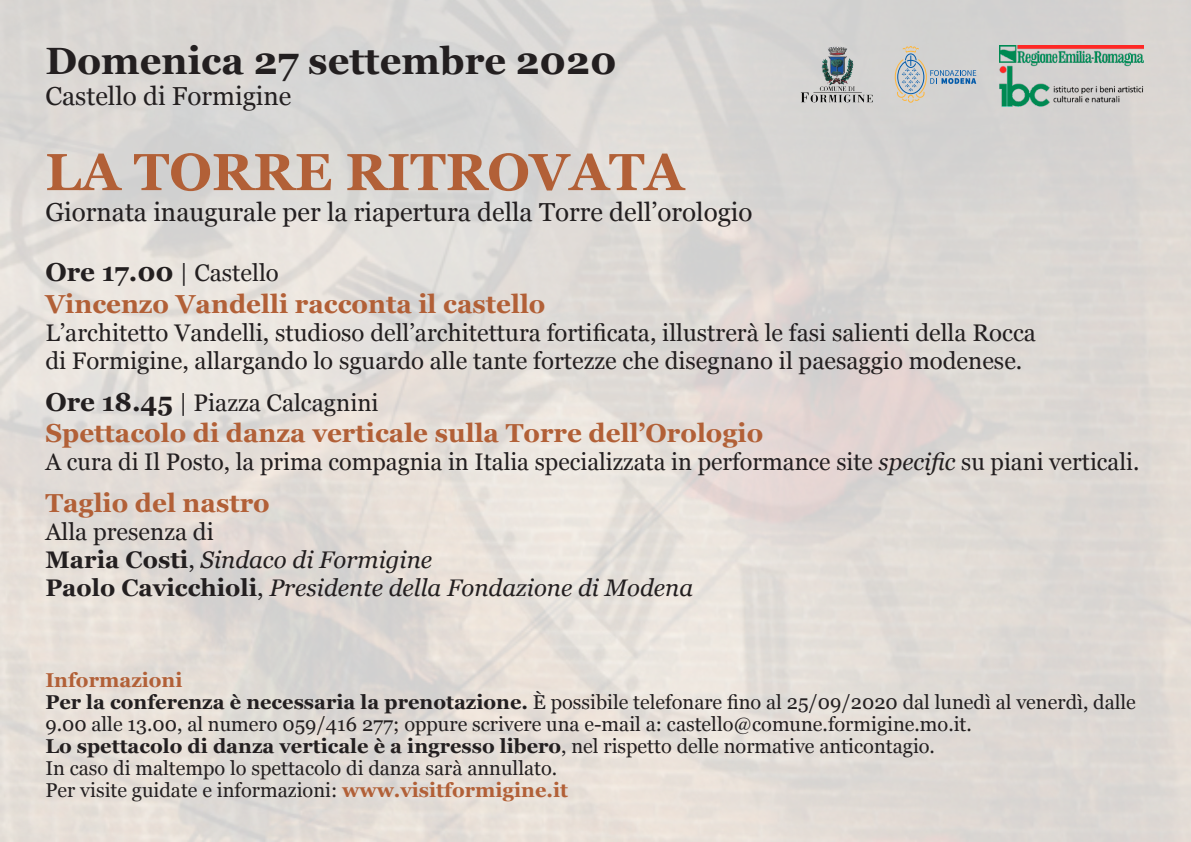
<style>
.page{position:relative;width:1191px;height:842px;background:#fff}
.page>*{position:absolute;margin:0;border:0;box-sizing:border-box;transform-origin:0 0}
.t1{font:700 52px "Georgia";color:#b26037}
.t2{font:700 38px "Georgia";color:#231f20}
.t3{font:700 26px "Georgia";color:#b26037}
.t4{font:26px "Georgia";color:#231f20}
.t5{font:24px "Georgia";color:#231f20}
.t6{font:italic 24px "Georgia";color:#231f20}
.t7{font:20px/22px "Georgia";color:#231f20}
.t8{font:700 20px "Georgia";color:#231f20}
.t9{font:700 20px "Georgia";color:#b26037}
.s1{font-weight:700;font-size:26px}
.s2{font-style:italic}
.s3{font-weight:700;font-style:normal}
.s4{font-style:normal}
.s5{font-weight:700}
.s6{font-weight:400}
.s7{font-weight:700;color:#b26037}
</style>
<div class="page">
<img style="left:0;top:0;width:1191px;height:842px">
<img style="left:798px;top:45px;width:77px;height:61px">
<svg style="left:894px;top:46px;width:82px;height:57px"></svg>
<img style="left:999px;top:45px;width:144px;height:62px">
<p class="t2" style="left:45px;top:32px;width:573px">Domenica 27 settembre 2020</p>
<p class="t4" style="left:45px;top:77px;width:248px">Castello di Formigine</p>
<p class="t1" style="left:45px;top:133px;width:640px">LA TORRE RITROVATA</p>
<p class="t4" style="left:45px;top:193px;width:708px">Giornata inaugurale per la riapertura della Torre dell’orologio</p>
<p class="t5" style="left:45px;top:255px;width:235px"><span class="s1">Ore 17.00</span> | Castello</p>
<p class="t3" style="left:45px;top:284px;width:501px">Vincenzo Vandelli racconta il castello</p>
<p class="t5" style="left:45px;top:315px;width:992px">L’architetto Vandelli, studioso dell’architettura fortificata, illustrerà le fasi salienti della Rocca</p>
<p class="t5" style="left:45px;top:343px;width:978px">di Formigine, allargando lo sguardo alle tante fortezze che disegnano il paesaggio modenese.</p>
<p class="t5" style="left:45px;top:385px;width:335px"><span class="s1">Ore 18.45</span> | Piazza Calcagnini</p>
<p class="t3" style="left:45px;top:413px;width:719px">Spettacolo di danza verticale sulla Torre dell’Orologio</p>
<p class="t5" style="left:45px;top:444px;width:1095px">A cura di Il Posto, la prima compagnia in Italia specializzata in performance site <span class="s2">specific</span> su piani verticali.</p>
<p class="t3" style="left:45px;top:483px;width:226px">Taglio del nastro</p>
<p class="t5" style="left:45px;top:514px;width:170px">Alla presenza di</p>
<p class="t6" style="left:45px;top:542px;width:388px"><span class="s3">Maria Costi</span><span class="s4">,</span> Sindaco di Formigine</p>
<p class="t6" style="left:45px;top:570px;width:649px"><span class="s3">Paolo Cavicchioli</span><span class="s4">,</span> Presidente della Fondazione di Modena</p>
<p class="t9" style="left:45px;top:664px;width:139px">Informazioni</p>
<p class="t7" style="left:45px;top:690px;width:1092px"><span class="s5">Per la conferenza è necessaria la prenotazione.</span> È possibile telefonare fino al 25/09/2020 dal lunedì al venerdì, dalle<br>9.00 alle 13.00, al numero 059/416 277; oppure scrivere una e-mail a: castello@comune.formigine.mo.it.</p>
<p class="t8" style="left:45px;top:730px;width:891px">Lo spettacolo di danza verticale è a ingresso libero<span class="s6">, nel rispetto delle normative anticontagio.</span></p>
<p class="t7" style="left:45px;top:756px;width:513px">In caso di maltempo lo spettacolo di danza sarà annullato.</p>
<p class="t7" style="left:45px;top:778px;width:524px">Per visite guidate e informazioni: <span class="s7">www.visitformigine.it</span></p>
</div>
